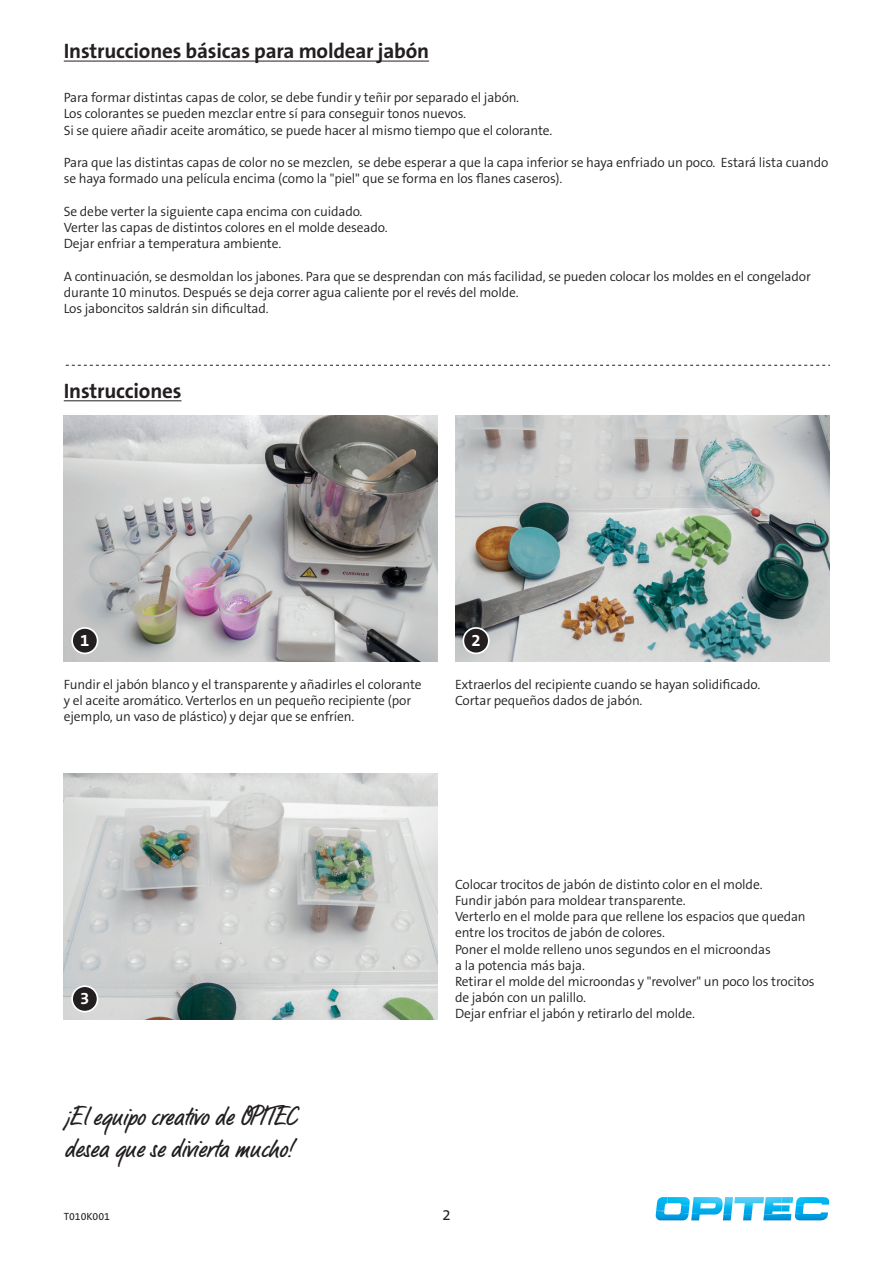
<style>
.page{position:relative;width:893px;height:1263px;background:#fff}
.page>*{position:absolute;margin:0;border:0;box-sizing:border-box;transform-origin:0 0}
.Fusszeile-Viel-Spass{font:27px "LP Bambus";color:#231f20}
.Anleitugns-Text_Desc{font:700 21px "The Sans B W7";letter-spacing:-.01em;color:#231f20}
.t1{font:700 16.8px "The Sans B W7";color:#fff}
.nicht_verwenden{font:15px "The Sans B W5 Plain";color:#231f20}
.Anleitugns-Text_Desc-2{font:300 13.5px/16.2px "The Sans B W4";letter-spacing:-.01em;color:#231f20}
.Hinweis-Text_Descrip{font:10.5px "The Sans B W5 Plain";color:#231f20}
</style>
<div class="page">
<svg style="left:655px;top:1197px;width:175px;height:24px"></svg>
<img style="left:64px;top:415px;width:374px;height:247px">
<img style="left:64px;top:773px;width:374px;height:247px">
<img style="left:455px;top:415px;width:374px;height:247px">
<div style="left:72px;top:628px;width:26px;height:25px;background:#231f20;border-radius:50%"></div>
<div style="left:71px;top:627px;width:27px;height:27px;border:2px solid #fff;border-radius:50%"></div>
<div style="left:72px;top:986px;width:26px;height:26px;background:#231f20;border-radius:50%"></div>
<div style="left:71px;top:985px;width:27px;height:27px;border:2px solid #fff;border-radius:50%"></div>
<div style="left:463px;top:628px;width:26px;height:25px;background:#231f20;border-radius:50%"></div>
<div style="left:462px;top:627px;width:28px;height:27px;border:2px solid #fff;border-radius:50%"></div>
<svg style="left:66px;top:365px;width:763px;height:1px"></svg>
<hr style="left:64px;top:61px;width:365px;height:1px;background:#231f20">
<hr style="left:64px;top:400px;width:117px;height:1px;background:#231f20">
<p class="Anleitugns-Text_Desc" style="left:64px;top:37px;width:367px">Instrucciones básicas para moldear jabón</p>
<p class="Anleitugns-Text_Desc-2" style="left:64px;top:90px;width:457px">Para formar distintas capas de color, se debe fundir y teñir por separado el jabón.</p>
<p class="Anleitugns-Text_Desc-2" style="left:64px;top:106px;width:404px">Los colorantes se pueden mezclar entre sí para conseguir tonos nuevos.</p>
<p class="Anleitugns-Text_Desc-2" style="left:64px;top:122px;width:490px">Si se quiere añadir aceite aromático, se puede hacer al mismo tiempo que el colorante.</p>
<p class="Anleitugns-Text_Desc-2" style="left:64px;top:154px;width:766px">Para que las distintas capas de color no se mezclen, se debe esperar a que la capa inferior se haya enfriado un poco. Estará lista cuando se haya formado una película encima (como la "piel" que se forma en los flanes caseros).</p>
<p class="Anleitugns-Text_Desc-2" style="left:64px;top:203px;width:300px">Se debe verter la siguiente capa encima con cuidado.</p>
<p class="Anleitugns-Text_Desc-2" style="left:64px;top:219px;width:325px">Verter las capas de distintos colores en el molde deseado.</p>
<p class="Anleitugns-Text_Desc-2" style="left:64px;top:235px;width:219px">Dejar enfriar a temperatura ambiente.</p>
<p class="Anleitugns-Text_Desc-2" style="left:64px;top:268px;width:748px">A continuación, se desmoldan los jabones. Para que se desprendan con más facilidad, se pueden colocar los moldes en el congelador durante 10 minutos. Después se deja correr agua caliente por el revés del molde.</p>
<p class="Anleitugns-Text_Desc-2" style="left:64px;top:300px;width:207px">Los jaboncitos saldrán sin dificultad.</p>
<p class="Anleitugns-Text_Desc" style="left:64px;top:377px;width:119px">Instrucciones</p>
<p class="t1" style="left:80px;top:630px;width:11px">1</p>
<p class="t1" style="left:471px;top:630px;width:11px">2</p>
<p class="Anleitugns-Text_Desc-2" style="left:64px;top:676px;width:359px">Fundir el jabón blanco y el transparente y añadirles el colorante y el aceite aromático. Verterlos en un pequeño recipiente (por ejemplo, un vaso de plástico) y dejar que se enfríen.</p>
<p class="Anleitugns-Text_Desc-2" style="left:455px;top:676px;width:307px">Extraerlos del recipiente cuando se hayan solidificado.</p>
<p class="Anleitugns-Text_Desc-2" style="left:455px;top:692px;width:189px">Cortar pequeños dados de jabón.</p>
<p class="t1" style="left:80px;top:988px;width:11px">3</p>
<p class="Fusszeile-Viel-Spass" style="left:64px;top:1099px;width:234px">¡El equipo creativo de OPITEC</p>
<p class="Fusszeile-Viel-Spass" style="left:64px;top:1132px;width:229px">desea que se divierta mucho!</p>
<p class="Hinweis-Text_Descrip" style="left:64px;top:1210px;width:48px">T010K001</p>
<p class="Anleitugns-Text_Desc-2" style="left:455px;top:876px;width:309px">Colocar trocitos de jabón de distinto color en el molde.</p>
<p class="Anleitugns-Text_Desc-2" style="left:455px;top:892px;width:232px">Fundir jabón para moldear transparente.</p>
<p class="Anleitugns-Text_Desc-2" style="left:455px;top:908px;width:352px">Verterlo en el molde para que rellene los espacios que quedan entre los trocitos de jabón de colores.</p>
<p class="Anleitugns-Text_Desc-2" style="left:455px;top:941px;width:317px">Poner el molde relleno unos segundos en el microondas</p>
<p class="Anleitugns-Text_Desc-2" style="left:455px;top:957px;width:132px">a la potencia más baja.</p>
<p class="Anleitugns-Text_Desc-2" style="left:455px;top:973px;width:361px">Retirar el molde del microondas y "revolver" un poco los trocitos de jabón con un palillo.</p>
<p class="Anleitugns-Text_Desc-2" style="left:455px;top:1006px;width:242px">Dejar enfriar el jabón y retirarlo del molde.</p>
<p class="nicht_verwenden" style="left:442px;top:1205px;width:10px">2</p>
</div>
